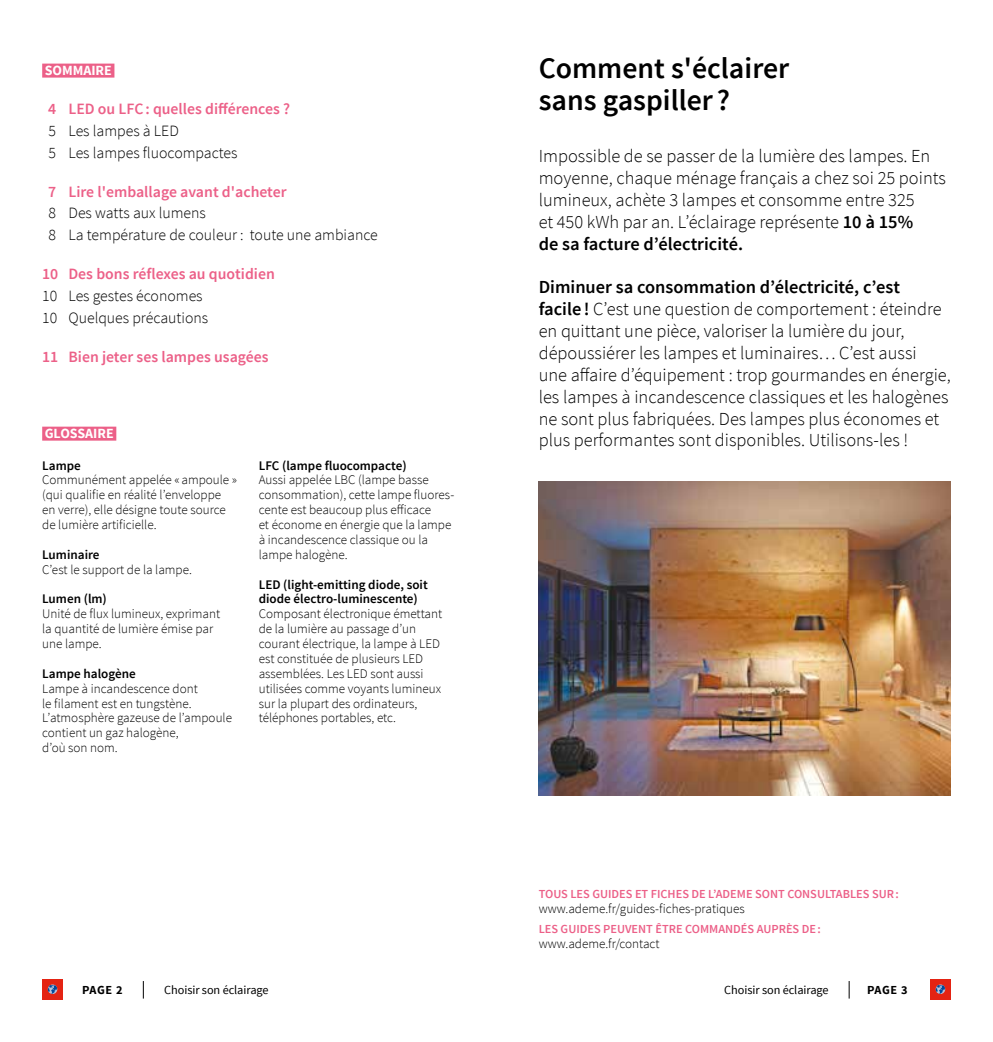
<style>
.page{position:relative;width:993px;height:1042px;background:#fff}
.page>*{position:absolute;margin:0;border:0;box-sizing:border-box;transform-origin:0 0}
.t1{font:600 29.75px/31.5px "Source Sans Pro";color:#000}
.t2{font:300 18.38px/21.9px "Source Sans Pro";color:#000}
.t3{font:300 15.75px/21.7px "Source Sans Pro";color:#000}
.t4{font:600 15.75px "Source Sans Pro";color:#ec6088}
.t5{font:700 14px "Source Sans Pro";color:#fff}
.t6{font:300 13.12px/14.9px "Source Sans Pro";color:#000}
.t7{font:600 13.12px/14.9px "Source Sans Pro";color:#000}
.t8{font:600 12.25px "Source Sans Pro";color:#ec6088}
.t9{font:12.25px "Source Sans Pro";letter-spacing:-.005em;color:#000}
.t10{font:700 12.25px "Source Sans Pro";letter-spacing:.04em;color:#000}
.s1{font-weight:600}
</style>
<div class="page">
<svg style="left:143px;top:981px;width:1px;height:17px"></svg>
<div style="left:42px;top:979px;width:21px;height:21px;background:#e42313"></div>
<svg style="left:48px;top:984px;width:9px;height:10px"></svg>
<svg style="left:848px;top:981px;width:1px;height:17px"></svg>
<div style="left:929px;top:979px;width:21px;height:21px;background:#e42313"></div>
<svg style="left:935px;top:984px;width:9px;height:10px"></svg>
<img style="left:538px;top:481px;width:412px;height:314px">
<div style="left:42px;top:64px;width:72px;height:14px;background:#ec6088"></div>
<div style="left:42px;top:427px;width:74px;height:14px;background:#ec6088"></div>
<p class="t5" style="left:45px;top:61px;width:69px">SOMMAIRE</p>
<p class="t4" style="left:48px;top:99px;width:243px">4 LED ou LFC: quelles différences ?</p>
<p class="t3" style="left:49px;top:120px;width:190px">5 Les lampes à LED<br>5 Les lampes fluocompactes</p>
<p class="t4" style="left:48px;top:181px;width:240px">7 Lire l'emballage avant d'acheter</p>
<p class="t3" style="left:49px;top:202px;width:330px">8 Des watts aux lumens<br>8 La température de couleur : toute une ambiance</p>
<p class="t4" style="left:42px;top:264px;width:234px">10 Des bons réflexes au quotidien</p>
<p class="t3" style="left:42px;top:285px;width:167px">10 Les gestes économes<br>10 Quelques précautions</p>
<p class="t4" style="left:42px;top:347px;width:228px">11 Bien jeter ses lampes usagées</p>
<p class="t5" style="left:45px;top:424px;width:71px">GLOSSAIRE</p>
<p class="t7" style="left:42px;top:458px;width:40px">Lampe</p>
<p class="t6" style="left:42px;top:473px;width:196px">Communément appelée « ampoule » (qui qualifie en réalité l’enveloppe en verre), elle désigne toute source de lumière artificielle.</p>
<p class="t7" style="left:42px;top:547px;width:59px">Luminaire</p>
<p class="t6" style="left:42px;top:562px;width:151px">C’est le support de la lampe.</p>
<p class="t7" style="left:42px;top:592px;width:66px">Lumen (lm)</p>
<p class="t6" style="left:42px;top:606px;width:179px">Unité de flux lumineux, exprimant la quantité de lumière émise par une lampe.</p>
<p class="t7" style="left:42px;top:666px;width:95px">Lampe halogène</p>
<p class="t6" style="left:42px;top:681px;width:191px">Lampe à incandescence dont<br>le filament est en tungstène.<br>L’atmosphère gazeuse de l’ampoule contient un gaz halogène,<br>d’où son nom.</p>
<p class="t7" style="left:259px;top:458px;width:149px">LFC (lampe fluocompacte)</p>
<p class="t6" style="left:259px;top:473px;width:197px">Aussi appelée LBC (lampe basse consommation), cette lampe fluores&shy;cente est beaucoup plus efficace<br>et économe en énergie que la lampe à incandescence classique ou la lampe halogène.</p>
<p class="t7" style="left:259px;top:577px;width:170px">LED (light-emitting diode, soit diode électro-luminescente)</p>
<p class="t6" style="left:259px;top:606px;width:185px">Composant électronique émettant de la lumière au passage d’un courant électrique, la lampe à LED est constituée de plusieurs LED assemblées. Les LED sont aussi utilisées comme voyants lumineux sur la plupart des ordinateurs, téléphones portables, etc.</p>
<h1 class="t1" style="left:538px;top:53px;width:252px">Comment s'éclairer sans gaspiller ?</h1>
<h2 class="t2" style="left:538px;top:145px;width:408px">Impossible de se passer de la lumière des lampes. En moyenne, chaque ménage français a chez soi 25 points lumineux, achète 3 lampes et consomme entre 325<br>et 450 kWh par an. L’éclairage représente <span class="s1">10 à 15%<br>de sa facture d’électricité.</span></h2>
<p class="t2" style="left:538px;top:276px;width:413px"><span class="s1">Diminuer sa consommation d’électricité, c’est facile!</span> C’est une question de comportement : éteindre en quittant une pièce, valoriser la lumière du jour, dépoussiérer les lampes et luminaires… C’est aussi<br>une affaire d’équipement : trop gourmandes en énergie, les lampes à incandescence classiques et les halogènes ne sont plus fabriquées. Des lampes plus économes et plus performantes sont disponibles. Utilisons-les !</p>
<p class="t8" style="left:538px;top:886px;width:361px">TOUS LES GUIDES ET FICHES DE L’ADEME SONT CONSULTABLES SUR:</p>
<p class="t6" style="left:538px;top:901px;width:207px">www.ademe.fr/guides-fiches-pratiques</p>
<p class="t8" style="left:538px;top:921px;width:284px">LES GUIDES PEUVENT ÊTRE COMMANDÉS AUPRÈS DE:</p>
<p class="t6" style="left:538px;top:936px;width:122px">www.ademe.fr/contact</p>
<p class="t10" style="left:82px;top:981px;width:42px">PAGE 2</p>
<p class="t9" style="left:164px;top:982px;width:106px">Choisir son éclairage</p>
<p class="t9" style="left:724px;top:982px;width:106px">Choisir son éclairage</p>
<p class="t10" style="left:866px;top:981px;width:42px">PAGE 3</p>
</div>
